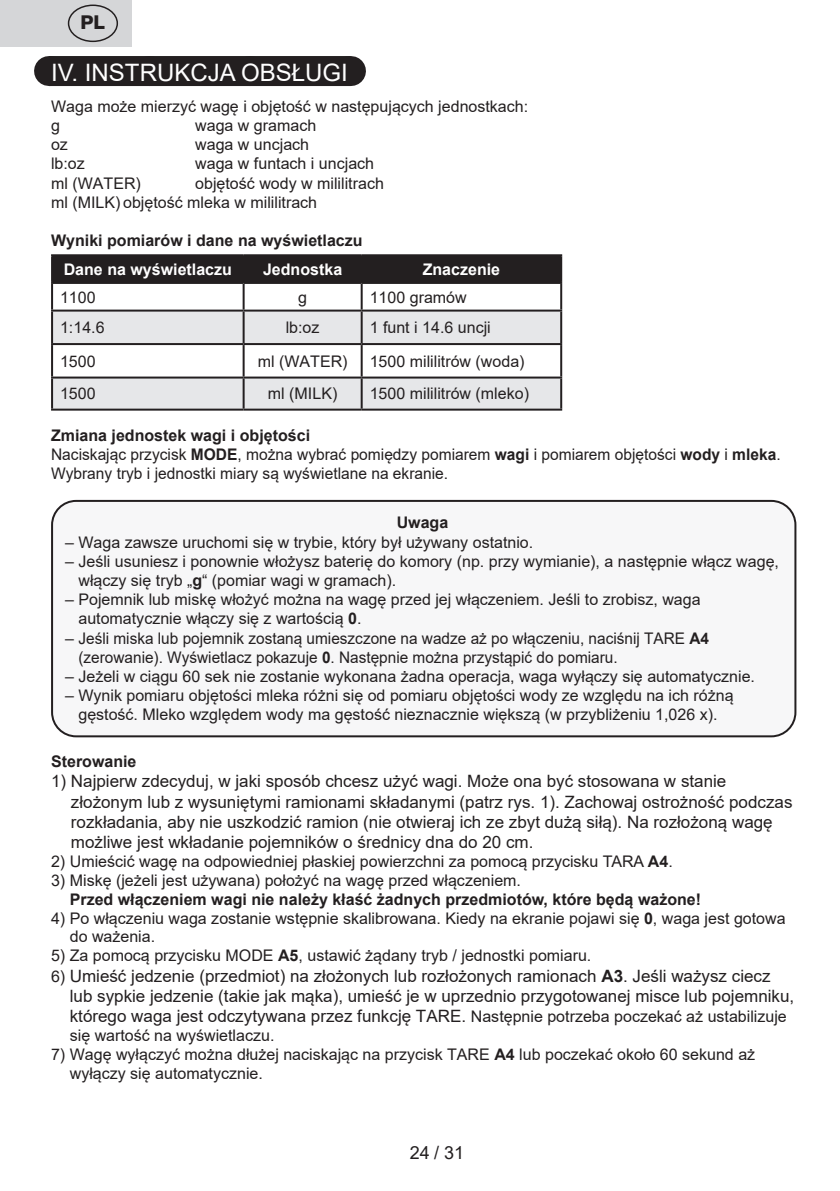
<style>
.page{position:relative;width:840px;height:1191px;background:#fff}
.page>*{position:absolute;margin:0;border:0;box-sizing:border-box;transform-origin:0 0}
.Grafický_nadpis_ETA{font:24px "Arial";color:#fff}
.t1{font:800 19.2px "Helvetica Neue OT";color:#231f20}
.t2{font:18px "Arial";color:#231f20}
.Normální{font:17px/20.4px "Arial";color:#231f20}
.Normální-2{font:16px/19.2px "Arial";color:#231f20}
.Odrážky_číselné{font:16px/18.8px "Arial";color:#231f20}
._3_Text{font:16px "Arial";color:#231f20}
.Odrážky_číselné-2{font:700 16px/18.8px "Arial";color:#231f20}
.Normální-3{font:700 16px "Arial";color:#231f20}
._3_Text-2{font:700 16px "Arial";color:#231f20}
._3_Text-3{font:700 16px "Arial";color:#fff}
.Normální-4{font:700 16px "Arial";color:#fff}
.s1{font-weight:700}
.s2{font-weight:400}
.s3{font-size:16px}
</style>
<div class="page">
<div style="left:49px;top:56px;width:301px;height:30px;background:#231f20"></div>
<hr style="left:350px;top:56px;width:1px;height:30px;background:#231f20">
<div style="left:53px;top:256px;width:507px;height:26px;background:#231f20"></div>
<svg style="left:53px;top:311px;width:507px;height:97px;fill:#e6e7e9"></svg>
<hr style="left:51px;top:254px;width:192px;height:2px;background:#231f20">
<hr style="left:51px;top:256px;width:2px;height:26px;background:#231f20">
<hr style="left:243px;top:254px;width:118px;height:2px;background:#231f20">
<hr style="left:242px;top:256px;width:2px;height:26px;background:#231f20">
<hr style="left:361px;top:254px;width:201px;height:2px;background:#231f20">
<hr style="left:360px;top:256px;width:2px;height:26px;background:#231f20">
<hr style="left:560px;top:256px;width:2px;height:26px;background:#231f20">
<hr style="left:51px;top:282px;width:192px;height:2px;background:#231f20">
<hr style="left:51px;top:284px;width:2px;height:25px;background:#231f20">
<hr style="left:243px;top:282px;width:118px;height:2px;background:#231f20">
<hr style="left:242px;top:284px;width:2px;height:25px;background:#231f20">
<hr style="left:361px;top:282px;width:201px;height:2px;background:#231f20">
<hr style="left:360px;top:284px;width:2px;height:25px;background:#231f20">
<hr style="left:560px;top:284px;width:2px;height:25px;background:#231f20">
<hr style="left:51px;top:309px;width:192px;height:2px;background:#231f20">
<hr style="left:51px;top:311px;width:2px;height:32px;background:#231f20">
<hr style="left:243px;top:309px;width:118px;height:2px;background:#231f20">
<hr style="left:242px;top:311px;width:2px;height:32px;background:#231f20">
<hr style="left:361px;top:309px;width:201px;height:2px;background:#231f20">
<hr style="left:360px;top:311px;width:2px;height:32px;background:#231f20">
<hr style="left:560px;top:311px;width:2px;height:32px;background:#231f20">
<hr style="left:51px;top:343px;width:192px;height:2px;background:#231f20">
<hr style="left:51px;top:345px;width:2px;height:31px;background:#231f20">
<hr style="left:243px;top:343px;width:118px;height:2px;background:#231f20">
<hr style="left:242px;top:345px;width:2px;height:31px;background:#231f20">
<hr style="left:361px;top:343px;width:201px;height:2px;background:#231f20">
<hr style="left:360px;top:345px;width:2px;height:31px;background:#231f20">
<hr style="left:560px;top:345px;width:2px;height:31px;background:#231f20">
<hr style="left:51px;top:376px;width:192px;height:2px;background:#231f20">
<hr style="left:51px;top:378px;width:2px;height:30px;background:#231f20">
<hr style="left:243px;top:376px;width:118px;height:2px;background:#231f20">
<hr style="left:242px;top:378px;width:2px;height:30px;background:#231f20">
<hr style="left:361px;top:376px;width:201px;height:2px;background:#231f20">
<hr style="left:360px;top:378px;width:2px;height:30px;background:#231f20">
<hr style="left:560px;top:378px;width:2px;height:30px;background:#231f20">
<hr style="left:51px;top:408px;width:192px;height:2px;background:#231f20">
<hr style="left:243px;top:408px;width:118px;height:2px;background:#231f20">
<hr style="left:361px;top:408px;width:201px;height:2px;background:#231f20">
<div style="left:52px;top:501px;width:743px;height:235px;background:#f7f7f8;border-radius:24px"></div>
<div style="left:51px;top:500px;width:745px;height:237px;border:2px solid #231f20;border-radius:24px"></div>
<div style="left:0;top:0;width:131px;height:47px;background:#d5d6d8"></div>
<div style="left:68px;top:5px;width:50px;height:37px;border:1px solid #231f20;border-radius:50%"></div>
<p class="t1" style="left:80px;top:11px;width:26px">PL</p>
<p class="Grafický_nadpis_ETA" style="left:51px;top:56px;width:298px">IV. INSTRUKCJA OBSŁUGI</p>
<p class="_3_Text" style="left:51px;top:95px;width:478px">Waga może mierzyć wagę i objętość w następujących jednostkach:</p>
<p class="Normální-2" style="left:51px;top:116px;width:10px">g</p>
<p class="Normální-2" style="left:195px;top:116px;width:122px">waga w gramach</p>
<p class="Normální-2" style="left:51px;top:135px;width:18px">oz</p>
<p class="Normální-2" style="left:195px;top:135px;width:115px">waga w uncjach</p>
<p class="Normální-2" style="left:51px;top:154px;width:35px">lb:oz</p>
<p class="Normální-2" style="left:195px;top:154px;width:180px">waga w funtach i uncjach</p>
<p class="Normální-2" style="left:51px;top:173px;width:91px">ml (WATER)</p>
<p class="Normální-2" style="left:195px;top:173px;width:190px">objętość wody w mililitrach</p>
<p class="Normální-2" style="left:51px;top:192px;width:267px">ml (MILK) objętość mleka w mililitrach</p>
<p class="_3_Text-2" style="left:51px;top:229px;width:313px">Wyniki pomiarów i dane na wyświetlaczu</p>
<p class="_3_Text-3" style="left:64px;top:258px;width:170px">Dane na wyświetlaczu</p>
<p class="Normální-4" style="left:263px;top:258px;width:81px">Jednostka</p>
<p class="Normální-4" style="left:422px;top:258px;width:79px">Znaczenie</p>
<p class="Normální-2" style="left:60px;top:287px;width:37px">1100</p>
<p class="Normální-2" style="left:298px;top:287px;width:10px">g</p>
<p class="Normální-2" style="left:369px;top:287px;width:98px">1100 gramów</p>
<p class="Normální-2" style="left:60px;top:318px;width:46px">1:14.6</p>
<p class="Normální-2" style="left:285px;top:318px;width:35px">lb:oz</p>
<p class="_3_Text" style="left:369px;top:316px;width:122px">1 funt i 14.6 uncji</p>
<p class="Normální-2" style="left:60px;top:351px;width:37px">1500</p>
<p class="Normální-2" style="left:257px;top:351px;width:91px">ml (WATER)</p>
<p class="Normální-2" style="left:369px;top:351px;width:156px">1500 mililitrów (woda)</p>
<p class="Normální-2" style="left:60px;top:384px;width:37px">1500</p>
<p class="Normální-2" style="left:268px;top:384px;width:71px">ml (MILK)</p>
<p class="Normální-2" style="left:369px;top:384px;width:161px">1500 mililitrów (mleko)</p>
<p class="Normální-3" style="left:51px;top:424px;width:260px">Zmiana jednostek wagi i objętości</p>
<p class="Normální-2" style="left:51px;top:445px;width:730px">Naciskając przycisk <span class="s1">MODE</span>, można wybrać pomiędzy pomiarem <span class="s1">wagi</span> i pomiarem objętości <span class="s1">wody</span> i <span class="s1">mleka</span>.<br>Wybrany tryb i jednostki miary są wyświetlane na ekranie.</p>
<p class="Normální-3" style="left:396px;top:511px;width:53px">Uwaga</p>
<p class="Normální-2" style="left:65px;top:532px;width:469px">– Waga zawsze uruchomi się w trybie, który był używany ostatnio.</p>
<p class="Normální-2" style="left:78px;top:551px;width:701px;text-indent:-13px">– Jeśli usuniesz i ponownie włożysz baterię do komory (np. przy wymianie), a następnie włącz wagę, włączy się tryb „<span class="s1">g</span>“ (pomiar wagi w gramach).</p>
<p class="Normální-2" style="left:78px;top:590px;width:623px;text-indent:-13px">– Pojemnik lub miskę włożyć można na wagę przed jej włączeniem. Jeśli to zrobisz, waga automatycznie włączy się z wartością <span class="s1">0</span>.</p>
<p class="Normální-2" style="left:78px;top:628px;width:632px;text-indent:-13px">– Jeśli miska lub pojemnik zostaną umieszczone na wadze aż po włączeniu, naciśnij TARE <span class="s1">A4 </span>(zerowanie). Wyświetlacz pokazuje <span class="s1">0</span>. Następnie można przystąpić do pomiaru.</p>
<p class="_3_Text" style="left:65px;top:665px;width:691px">– Jeżeli w ciągu 60 sek nie zostanie wykonana żadna operacja, waga wyłączy się automatycznie.</p>
<p class="Normální-2" style="left:65px;top:686px;width:669px;text-align:center">– Wynik pomiaru objętości mleka różni się od pomiaru objętości wody ze względu na ich różną gęstość. Mleko względem wody ma gęstość nieznacznie większą (w przybliżeniu 1,026 x).</p>
<p class="Normální-3" style="left:51px;top:750px;width:87px">Sterowanie</p>
<p class="Normální" style="left:71px;top:771px;width:722px;text-indent:-20px">1) Najpierw zdecyduj, w jaki sposób chcesz użyć wagi. Może ona być stosowana w stanie złożonym lub z wysuniętymi ramionami składanymi (patrz rys. 1). Zachowaj ostrożność podczas rozkładania, aby nie uszkodzić ramion (nie otwieraj ich ze zbyt dużą siłą). Na rozłożoną wagę możliwe jest wkładanie pojemników o średnicy dna do 20 cm.</p>
<p class="Odrážky_číselné" style="left:51px;top:852px;width:623px">2) Umieścić wagę na odpowiedniej płaskiej powierzchni za pomocą przycisku TARA <span class="s1">A4</span>.</p>
<p class="Odrážky_číselné-2" style="left:70px;top:871px;width:632px;text-indent:-19px"><span class="s2">3) Miskę (jeżeli jest używana) położyć na wagę przed włączeniem.<br></span>Przed włączeniem wagi nie należy kłaść żadnych przedmiotów, które będą ważone!</p>
<p class="Odrážky_číselné" style="left:70px;top:908px;width:717px;text-indent:-19px">4) Po włączeniu waga zostanie wstępnie skalibrowana. Kiedy na ekranie pojawi się <span class="s1">0</span>, waga jest gotowa do ważenia.</p>
<p class="Normální-2" style="left:51px;top:946px;width:541px">5) Za pomocą przycisku MODE <span class="s1">A5</span>, ustawić żądany tryb / jednostki pomiaru.</p>
<p class="Normální" style="left:70px;top:965px;width:725px;text-indent:-19px"><span class="s3">6)</span> Umieść jedzenie (przedmiot) na złożonych lub rozłożonych ramionach <span class="s1">A3</span>. Jeśli ważysz ciecz lub sypkie jedzenie (takie jak mąka), umieść je w uprzednio przygotowanej misce lub pojemniku, którego waga jest odczytywana przez funkcję TARE. <span class="s3">Następnie potrzeba poczekać aż ustabilizuje</span></p>
<p class="Normální-2" style="left:70px;top:1026px;width:206px">się wartość na wyświetlaczu.</p>
<p class="Normální-2" style="left:70px;top:1045px;width:686px;text-indent:-19px">7) Wagę wyłączyć można dłużej naciskając na przycisk TARE <span class="s1">A4</span> lub poczekać około 60 sekund aż wyłączy się automatycznie.</p>
<p class="t2" style="left:410px;top:1140px;width:56px">24 / 31</p>
</div>
